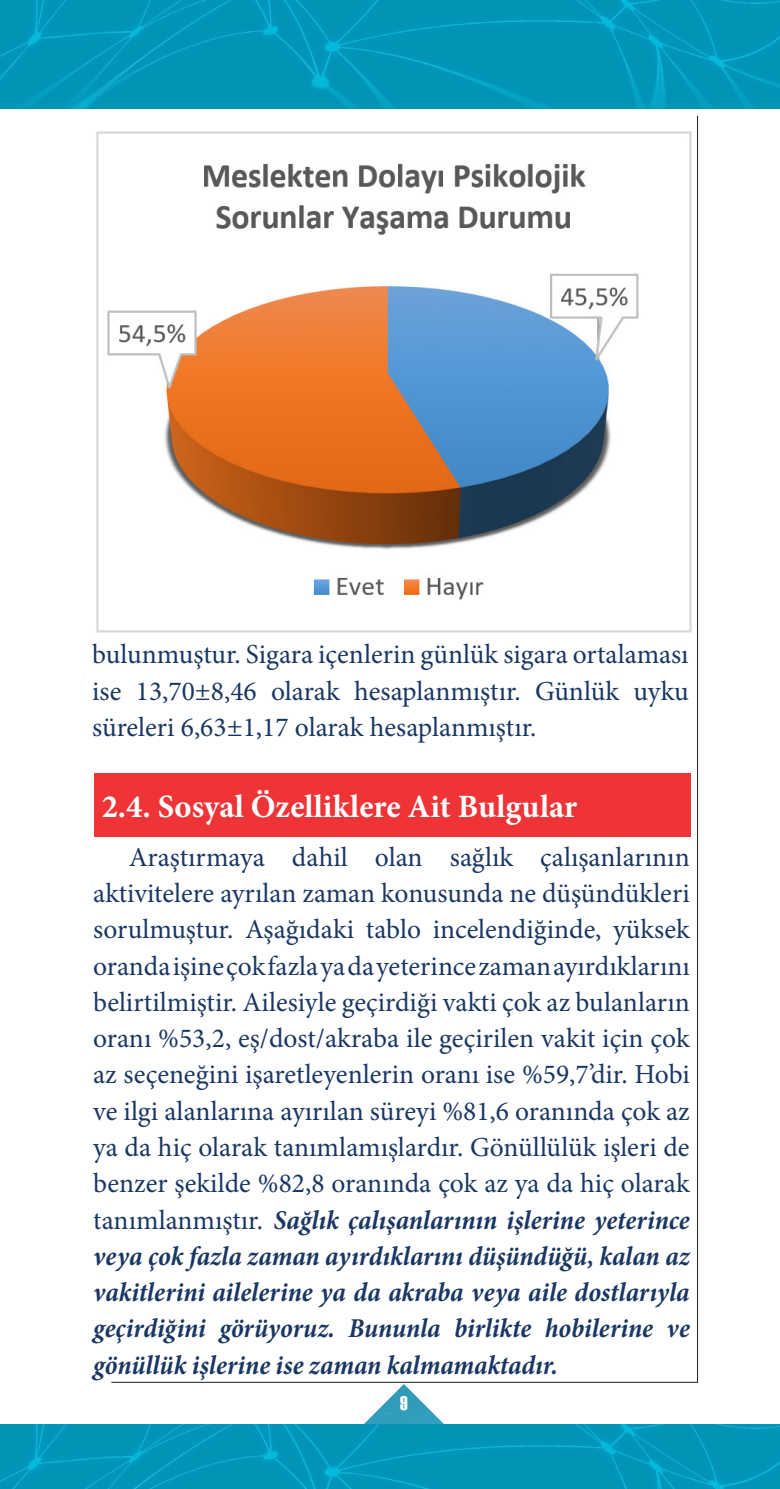
<style>
.page{position:relative;width:780px;height:1489px;background:#fff}
.page>*{position:absolute;margin:0;border:0;box-sizing:border-box;transform-origin:0 0}
.t1{font:700 32.5px "Minion Pro";color:#fff}
.t2{font:27.5px/36.2px "Minion Pro";color:#1a3763;text-align:justify}
.t3{font:20px "Haettenschweiler";color:#fff}
.s1{font-weight:700;font-style:italic;font-stretch:condensed}
</style>
<div class="page">
<img style="left:0;top:0;width:780px;height:109px">
<img style="left:0;top:1424px;width:780px;height:64px">
<img style="left:364px;top:1384px;width:80px;height:40px">
<div style="left:95px;top:772px;width:596px;height:64px;background:#ee3436"></div>
<img style="left:96px;top:131px;width:596px;height:502px">
<p class="t2" style="left:92px;top:636px;width:598px">bulunmuştur. Sigara içenlerin günlük sigara ortalaması ise 13,70±8,46 olarak hesaplanmıştır. Günlük uyku süreleri 6,63±1,17 olarak hesaplanmıştır.</p>
<p class="t1" style="left:102px;top:783px;width:477px">2.4. Sosyal Özelliklere Ait Bulgular</p>
<p class="t2" style="left:93px;top:839px;width:598px;text-indent:35px">Araştırmaya dahil olan sağlık çalışanlarının aktivitelere ayrılan zaman konusunda ne düşündükleri sorulmuştur. Aşağıdaki tablo incelendiğinde, yüksek oranda işine çok fazla ya da yeterince zaman ayırdıklarını belirtilmiştir. Ailesiyle geçirdiği vakti çok az bulanların oranı %53,2, eş/dost/akraba ile geçirilen vakit için çok az seçeneğini işaretleyenlerin oranı ise %59,7’dir. Hobi ve ilgi alanlarına ayırılan süreyi %81,6 oranında çok az ya da hiç olarak tanımlamışlardır. Gönüllülük işleri de benzer şekilde %82,8 oranında çok az ya da hiç olarak tanımlanmıştır. <span class="s1">Sağlık çalışanlarının işlerine yeterince veya çok fazla zaman ayırdıklarını düşündüğü, kalan az vakitlerini ailelerine ya da akraba veya aile dostlarıyla geçirdiğini görüyoruz. Bununla birlikte hobilerine ve gönüllük işlerine ise zaman kalmamaktadır.</span></p>
<p class="t3" style="left:400px;top:1388px;width:9px">9</p>
</div>
